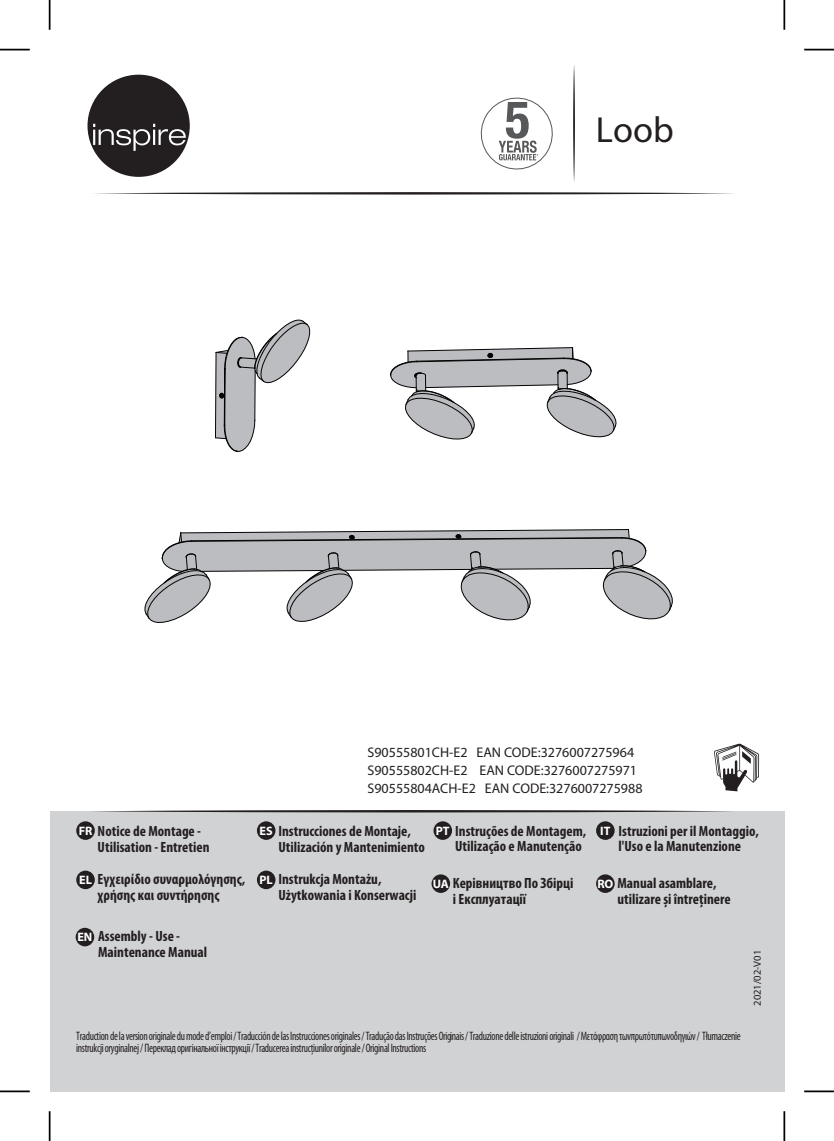
<style>
.page{position:relative;width:834px;height:1141px;background:#fff}
.page>*{position:absolute;margin:0;border:0;box-sizing:border-box;transform-origin:0 0}
.t1{font:36.4px "Myriad Pro";color:#231f20}
.t2{font:700 condensed 14.88px/15.8px "Myriad Pro";color:#231f20}
.t3{font:14px/18px "Myriad Pro";color:#231f20}
.t4{font:condensed 12.25px/12.2px "Myriad Pro";letter-spacing:-.03em;color:#231f20;scale:.88 1}
.t5{font:700 12.25px "Myriad Pro";color:#fff}
.t6{font:10.5px "Myriad Pro";color:#231f20}
</style>
<div class="page">
<svg style="left:95px;top:192px;width:639px;height:3px"></svg>
<svg style="left:573px;top:65px;width:2px;height:117px"></svg>
<div style="left:87px;top:75px;width:103px;height:102px;background:#231f20;border-radius:50%"></div>
<svg style="left:93px;top:124px;width:93px;height:27px"></svg>
<svg style="left:714px;top:744px;width:45px;height:47px"></svg>
<div style="left:49px;top:811px;width:735px;height:280px;background:#d1d2d4"></div>
<svg style="left:93px;top:810px;width:639px;height:2px"></svg>
<div style="left:76px;top:821px;width:19px;height:19px;background:#231f20;border-radius:50%"></div>
<div style="left:257px;top:821px;width:18px;height:19px;background:#231f20;border-radius:50%"></div>
<div style="left:433px;top:821px;width:19px;height:19px;background:#231f20;border-radius:50%"></div>
<div style="left:596px;top:821px;width:18px;height:19px;background:#231f20;border-radius:50%"></div>
<div style="left:76px;top:871px;width:19px;height:18px;background:#231f20;border-radius:50%"></div>
<div style="left:257px;top:871px;width:18px;height:18px;background:#231f20;border-radius:50%"></div>
<div style="left:431px;top:874px;width:19px;height:19px;background:#231f20;border-radius:50%"></div>
<div style="left:596px;top:874px;width:18px;height:19px;background:#231f20;border-radius:50%"></div>
<div style="left:76px;top:928px;width:18px;height:18px;background:#231f20;border-radius:50%"></div>
<svg style="left:480px;top:97px;width:73px;height:73px"></svg>
<hr style="left:49px;top:0;width:1px;height:30px;background:#030303">
<hr style="left:783px;top:0;width:2px;height:30px;background:#030303">
<hr style="left:49px;top:1111px;width:1px;height:30px;background:#030303">
<hr style="left:783px;top:1111px;width:2px;height:30px;background:#030303">
<hr style="left:0;top:49px;width:30px;height:1px;background:#030303">
<hr style="left:0;top:1090px;width:30px;height:2px;background:#030303">
<svg style="left:804px;top:49px;width:29px;height:1px"></svg>
<hr style="left:804px;top:1090px;width:29px;height:2px;background:#030303">
<svg style="left:215px;top:320px;width:95px;height:132px"></svg>
<svg style="left:390px;top:347px;width:226px;height:93px"></svg>
<svg style="left:144px;top:529px;width:528px;height:94px"></svg>
<h1 class="t1" style="left:595px;top:110px;width:79px">Loob</h1>
<p class="t3" style="left:367px;top:743px;width:276px">S90555801CH-E2 EAN CODE:3276007275964<br>S90555802CH-E2 EAN CODE:3276007275971<br>S90555804ACH-E2 EAN CODE:3276007275988</p>
<p class="t2" style="left:98px;top:823px;width:113px">Notice de Montage -<br>Utilisation - Entretien</p>
<p class="t2" style="left:278px;top:824px;width:148px">Instrucciones de Montaje,<br>Utilización y Mantenimiento</p>
<p class="t2" style="left:455px;top:823px;width:132px">Instruções de Montagem,<br>Utilização e Manutenção</p>
<p class="t2" style="left:618px;top:823px;width:142px">Istruzioni per il Montaggio, l'Uso e la Manutenzione</p>
<p class="t2" style="left:98px;top:872px;width:149px">Εγχειρίδιο συναρμολόγησης, χρήσης και συντήρησης</p>
<p class="t2" style="left:278px;top:872px;width:139px">Instrukcja Montażu,<br>Użytkowania i Konserwacji</p>
<p class="t2" style="left:98px;top:929px;width:110px">Assembly - Use -<br>Maintenance Manual</p>
<p class="t5" style="left:79px;top:824px;width:15px">FR</p>
<p class="t5" style="left:259px;top:824px;width:15px">ES</p>
<p class="t5" style="left:436px;top:824px;width:15px">PT</p>
<p class="t5" style="left:600px;top:824px;width:12px">IT</p>
<p class="t5" style="left:79px;top:873px;width:14px">EL</p>
<p class="t5" style="left:259px;top:873px;width:15px">PL</p>
<p class="t5" style="left:432px;top:877px;width:18px">UA</p>
<p class="t2" style="left:617px;top:876px;width:115px">Manual asamblare, utilizare și întreţinere</p>
<p class="t2" style="left:453px;top:876px;width:122px">Керівництво По Збірці і Експлуатації</p>
<p class="t5" style="left:597px;top:877px;width:18px">RO</p>
<p class="t5" style="left:77px;top:930px;width:16px">EN</p>
<p class="t6" style="left:751px;top:1006px;width:57px;rotate:-90deg">2021/02-V01</p>
<p class="t4" style="left:76px;top:1030px;width:756px">Traductionde la version originale dumode d’emploi / Traducción delasInstruccionesoriginales/Tradução das Instruções Originais/Traduzionedelleistruzioni originali / Μετάφρασητωνπρωτότυπωνοδηγιών/ Tłumaczenie instrukcjioryginalnej/ Перeклад оригінальної інструкції / Traducerea instrucţiunilor originale / Original Instructions</p>
</div>
